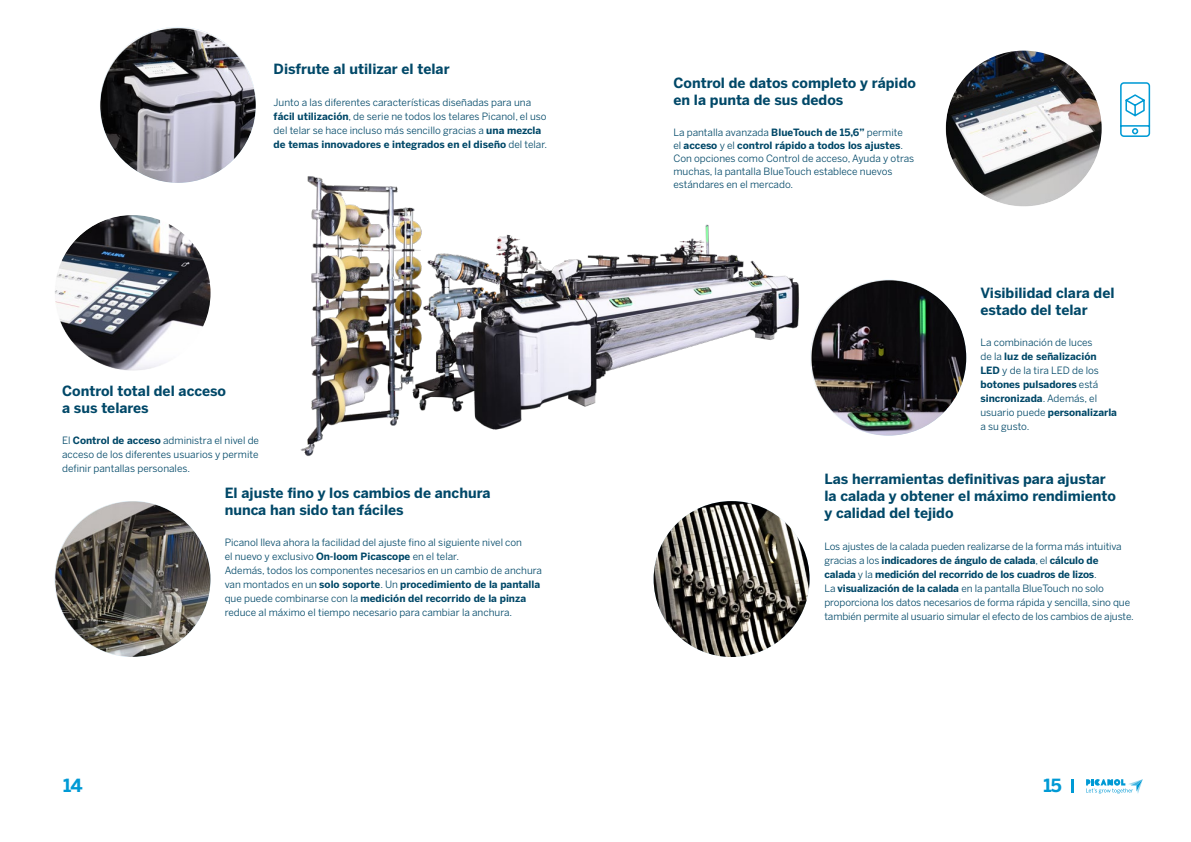
<style>
.page{position:relative;width:1191px;height:842px;background:#fff}
.page>*{position:absolute;margin:0;border:0;box-sizing:border-box;transform-origin:0 0}
.t1{font:700 18px "Benton Sans";color:#009ad5}
.t2{font:700 14px/16.8px "Benton Sans";color:#004868}
.t3{font:10px/14px "Benton Sans";color:#004868}
.s1{font-weight:700}
</style>
<div class="page">
<svg style="left:1120px;top:82px;width:30px;height:55px"></svg>
<img style="left:300px;top:176px;width:499px;height:280px">
<img style="left:55px;top:215px;width:155px;height:156px;border-radius:78px">
<img style="left:653px;top:501px;width:156px;height:156px;border-radius:78px">
<img style="left:945px;top:51px;width:156px;height:156px;border-radius:78px">
<img style="left:55px;top:501px;width:155px;height:156px;border-radius:78px">
<img style="left:100px;top:27px;width:156px;height:156px">
<img style="left:810px;top:280px;width:156px;height:156px;border-radius:77px">
<svg style="left:1086px;top:779px;width:56px;height:15px"></svg>
<svg style="left:1071px;top:779px;width:2px;height:13px"></svg>
<h2 class="t2" style="left:274px;top:61px;width:177px">Disfrute al utilizar el telar</h2>
<p class="t3" style="left:274px;top:96px;width:275px">Junto a las diferentes características diseñadas para una <span class="s1">fácil utilización</span>, de serie ne todos los telares Picanol, el uso del telar se hace incluso más sencillo gracias a <span class="s1">una mezcla de temas innovadores e integrados en el diseño</span> del telar.</p>
<h2 class="t2" style="left:62px;top:383px;width:165px">Control total del acceso a sus telares</h2>
<p class="t3" style="left:62px;top:434px;width:198px;text-align:justify">El <span class="s1">Control de acceso</span> administra el nivel de acceso de los diferentes usuarios y permite definir pantallas personales.</p>
<h2 class="t2" style="left:225px;top:485px;width:267px">El ajuste fino y los cambios de anchura nunca han sido tan fáciles</h2>
<p class="t3" style="left:225px;top:536px;width:319px">Picanol lleva ahora la facilidad del ajuste fino al siguiente nivel con<br>el nuevo y exclusivo <span class="s1">On-loom Picascope</span> en el telar.<br>Además, todos los componentes necesarios en un cambio de anchura van montados en un <span class="s1">solo soporte</span>. Un <span class="s1">procedimiento de la pantalla </span>que puede combinarse con la <span class="s1">medición del recorrido de la pinza </span>reduce al máximo el tiempo necesario para cambiar la anchura.</p>
<h2 class="t2" style="left:673px;top:75px;width:244px">Control de datos completo y rápido en la punta de sus dedos</h2>
<p class="t3" style="left:673px;top:126px;width:242px;line-height:13px">La pantalla avanzada <span class="s1">BlueTouch de 15,6”</span> permite<br>el <span class="s1">acceso</span> y el <span class="s1">control rápido a todos los ajustes</span>.<br>Con opciones como Control de acceso, Ayuda y otras muchas, la pantalla BlueTouch establece nuevos estándares en el mercado.</p>
<h2 class="t2" style="left:980px;top:285px;width:136px">Visibilidad clara del estado del telar</h2>
<p class="t3" style="left:980px;top:336px;width:138px">La combinación de luces<br>de la <span class="s1">luz de señalización<br>LED</span> y de la tira LED de los <span class="s1">botones pulsadores</span> está <span class="s1">sincronizada</span>. Además, el usuario puede <span class="s1">personalizarla </span>a su gusto.</p>
<h2 class="t2" style="left:824px;top:471px;width:293px">Las herramientas definitivas para ajustar la calada y obtener el máximo rendimiento y calidad del tejido</h2>
<p class="t3" style="left:824px;top:540px;width:311px">Los ajustes de la calada pueden realizarse de la forma más intuitiva gracias a los <span class="s1">indicadores de ángulo de calada</span>, el <span class="s1">cálculo de<br>calada</span> y la <span class="s1">medición del recorrido de los cuadros de lizos</span>.<br>La <span class="s1">visualización de la calada</span> en la pantalla BlueTouch no solo proporciona los datos necesarios de forma rápida y sencilla, sino que también permite al usuario simular el efecto de los cambios de ajuste.</p>
<h1 class="t1" style="left:63px;top:775px;width:21px">14</h1>
<h1 class="t1" style="left:1043px;top:775px;width:20px">15</h1>
</div>
